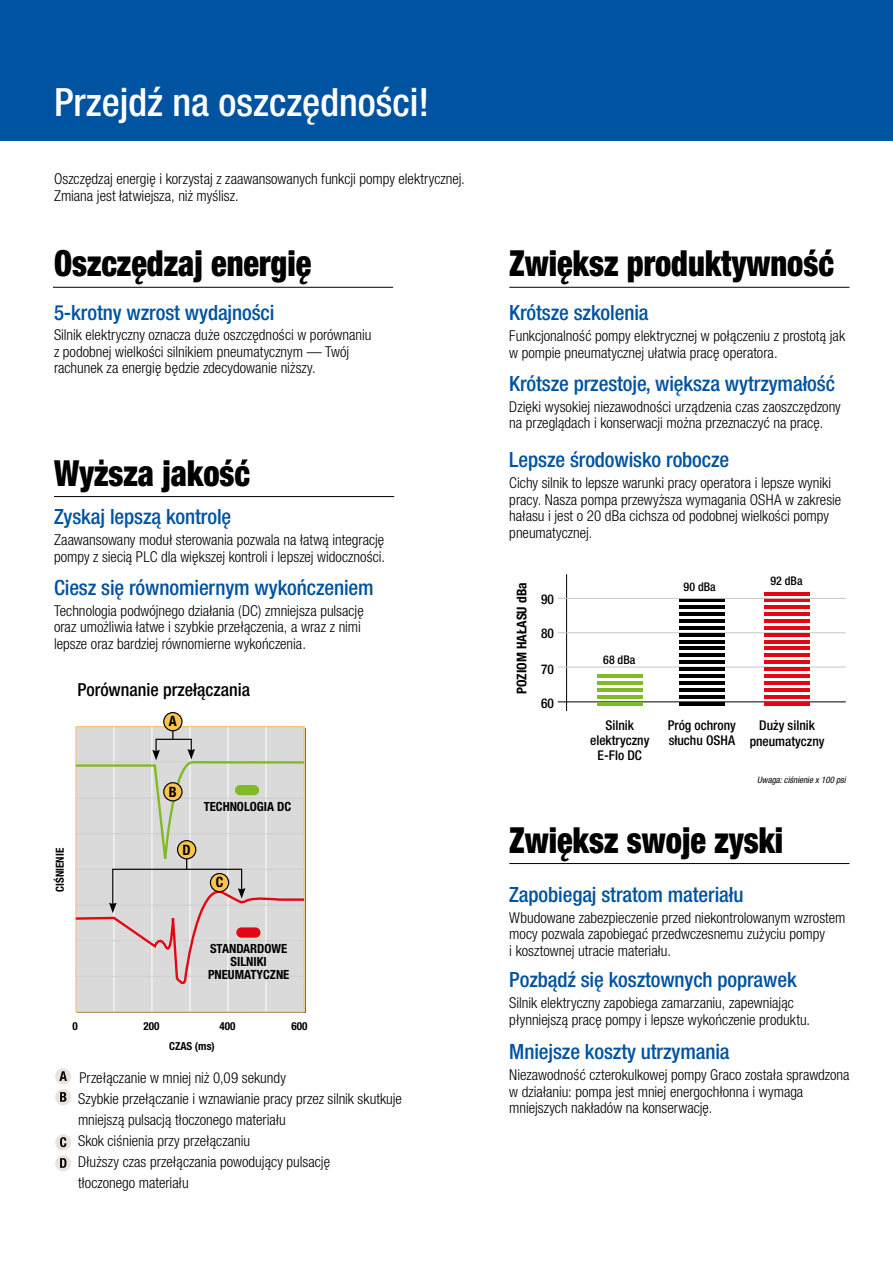
<style>
.page{position:relative;width:893px;height:1263px;background:#fff}
.page>*{position:absolute;margin:0;border:0;box-sizing:border-box;transform-origin:0 0}
.t1{font:500 condensed 39px "Helvetica Neue LTCE";color:#fff}
.t2{font:900 condensed 36px "Helvetica Neue LTCE";color:#000;scale:.9 1}
.t3{font:500 condensed 21px "Helvetica Neue LTCE";letter-spacing:-.005em;color:#0053a1}
.t4{font:500 condensed 18px "Helvetica Neue LTCE";color:#000}
.t5{font:300 condensed 15px/16.5px "Helvetica Neue LTCE";color:#000}
.t6{font:700 condensed 14.25px "Helvetica Neue LTCE";color:#000}
.t7{font:500 condensed 13.5px/15px "Helvetica Neue LTCE";color:#000;text-align:center}
.t8{font:700 condensed 13.5px "Helvetica Neue LTCE";color:#000}
.t9{font:700 condensed 12.6px/12.6px "Helvetica Neue LTCE";color:#000;text-align:center}
.t10{font:500 condensed 12px "Helvetica Neue LTCE";color:#000}
.t11{font:700 condensed 11.1px "Helvetica Neue LTCE";color:#000}
.t12{font:italic condensed 9px "Helvetica Neue LTCE";color:#000}
</style>
<div class="page">
<div style="left:0;top:0;width:893px;height:140px;background:#0053a1"></div>
<hr style="left:53px;top:287px;width:340px;height:1px;background:#000">
<hr style="left:509px;top:287px;width:340px;height:1px;background:#000">
<hr style="left:509px;top:863px;width:340px;height:1px;background:#000">
<hr style="left:54px;top:496px;width:340px;height:1px;background:#000">
<div style="left:55px;top:1068px;width:17px;height:17px;background:#eae3db;border-radius:50%"></div>
<div style="left:54px;top:1067px;width:18px;height:18px;border:1px solid #fff;border-radius:50%"></div>
<svg style="left:59px;top:1071px;width:8px;height:10px"></svg>
<div style="left:55px;top:1088px;width:17px;height:18px;background:#eae3db;border-radius:50%"></div>
<div style="left:54px;top:1088px;width:18px;height:18px;border:1px solid #fff;border-radius:50%"></div>
<svg style="left:60px;top:1092px;width:6px;height:10px"></svg>
<div style="left:55px;top:1134px;width:17px;height:17px;background:#eae3db;border-radius:50%"></div>
<div style="left:54px;top:1133px;width:18px;height:19px;border:1px solid #fff;border-radius:50%"></div>
<svg style="left:60px;top:1137px;width:6px;height:10px"></svg>
<div style="left:55px;top:1155px;width:17px;height:17px;background:#eae3db;border-radius:50%"></div>
<div style="left:54px;top:1154px;width:18px;height:18px;border:1px solid #fff;border-radius:50%"></div>
<svg style="left:60px;top:1158px;width:6px;height:10px"></svg>
<svg style="left:75px;top:913px;width:231px;height:100px;background:#dad3d1"></svg>
<div style="left:236px;top:927px;width:24px;height:11px;background:#e30613;border-radius:5px"></div>
<svg style="left:164px;top:712px;width:18px;height:19px"></svg>
<div style="left:163px;top:712px;width:20px;height:19px;border:1px solid #000;border-radius:50%"></div>
<svg style="left:75px;top:716px;width:231px;height:197px;background:#d9d7cf"></svg>
<div style="left:178px;top:841px;width:18px;height:18px;background:#fcc34f;border-radius:50%"></div>
<div style="left:177px;top:840px;width:19px;height:19px;border:1px solid #000;border-radius:50%"></div>
<hr style="left:558px;top:701px;width:288px;height:1px;background:#000">
<hr style="left:566px;top:574px;width:1px;height:137px;background:#000">
<hr style="left:558px;top:667px;width:288px;height:1px;background:#c6c6c6">
<hr style="left:558px;top:632px;width:288px;height:1px;background:#c6c6c6">
<hr style="left:679px;top:667px;width:45px;height:4px;background:#000">
<hr style="left:679px;top:660px;width:45px;height:4px;background:#000">
<hr style="left:679px;top:653px;width:45px;height:4px;background:#000">
<hr style="left:679px;top:647px;width:45px;height:3px;background:#000">
<hr style="left:679px;top:640px;width:45px;height:3px;background:#000">
<hr style="left:679px;top:633px;width:45px;height:3px;background:#000">
<hr style="left:679px;top:626px;width:45px;height:4px;background:#000">
<hr style="left:679px;top:619px;width:45px;height:4px;background:#000">
<hr style="left:679px;top:612px;width:45px;height:4px;background:#000">
<hr style="left:679px;top:605px;width:45px;height:4px;background:#000">
<hr style="left:679px;top:599px;width:45px;height:3px;background:#000">
<hr style="left:597px;top:674px;width:45px;height:4px;background:#80ba27">
<hr style="left:764px;top:667px;width:46px;height:4px;background:#e30613">
<hr style="left:679px;top:674px;width:45px;height:4px;background:#000">
<hr style="left:764px;top:674px;width:46px;height:4px;background:#e30613">
<hr style="left:597px;top:681px;width:45px;height:4px;background:#80ba27">
<hr style="left:679px;top:681px;width:45px;height:4px;background:#000">
<hr style="left:764px;top:681px;width:46px;height:4px;background:#e30613">
<hr style="left:597px;top:688px;width:45px;height:4px;background:#80ba27">
<hr style="left:679px;top:688px;width:45px;height:4px;background:#000">
<hr style="left:764px;top:688px;width:46px;height:4px;background:#e30613">
<hr style="left:597px;top:695px;width:45px;height:4px;background:#80ba27">
<hr style="left:679px;top:695px;width:45px;height:4px;background:#000">
<hr style="left:764px;top:695px;width:46px;height:4px;background:#e30613">
<hr style="left:597px;top:702px;width:45px;height:3px;background:#80ba27">
<hr style="left:679px;top:702px;width:45px;height:3px;background:#000">
<hr style="left:764px;top:702px;width:46px;height:3px;background:#e30613">
<hr style="left:764px;top:660px;width:46px;height:4px;background:#e30613">
<hr style="left:764px;top:653px;width:46px;height:4px;background:#e30613">
<hr style="left:764px;top:647px;width:46px;height:3px;background:#e30613">
<hr style="left:764px;top:640px;width:46px;height:3px;background:#e30613">
<hr style="left:764px;top:633px;width:46px;height:3px;background:#e30613">
<hr style="left:764px;top:626px;width:46px;height:4px;background:#e30613">
<hr style="left:764px;top:619px;width:46px;height:4px;background:#e30613">
<hr style="left:764px;top:612px;width:46px;height:4px;background:#e30613">
<hr style="left:764px;top:605px;width:46px;height:4px;background:#e30613">
<hr style="left:764px;top:599px;width:46px;height:3px;background:#e30613">
<hr style="left:764px;top:592px;width:46px;height:3px;background:#e30613">
<hr style="left:558px;top:598px;width:288px;height:1px;background:#c6c6c6">
<h1 class="t1" style="left:54px;top:79px;width:377px">Przejdź na oszczędności!</h1>
<p class="t5" style="left:54px;top:170px;width:412px">Oszczędzaj energię i korzystaj z zaawansowanych funkcji pompy elektrycznej.<br>Zmiana jest łatwiejsza, niż myślisz.</p>
<h2 class="t2" style="left:54px;top:241px;width:287px">Oszczędzaj energię</h2>
<h3 class="t3" style="left:54px;top:300px;width:222px">5-krotny wzrost wydajności</h3>
<p class="t5" style="left:54px;top:327px;width:319px">Silnik elektryczny oznacza duże oszczędności w porównaniu z podobnej wielkości silnikiem pneumatycznym — Twój rachunek za energię będzie zdecydowanie niższy.</p>
<h2 class="t2" style="left:54px;top:451px;width:219px">Wyższa jakość</h2>
<h3 class="t3" style="left:54px;top:504px;width:179px">Zyskaj lepszą kontrolę</h3>
<p class="t5" style="left:54px;top:531px;width:333px">Zaawansowany moduł sterowania pozwala na łatwą integrację pompy z siecią PLC dla większej kontroli i lepszej widoczności.</p>
<h3 class="t3" style="left:54px;top:575px;width:321px">Ciesz się równomiernym wykończeniem</h3>
<p class="t5" style="left:54px;top:602px;width:311px">Technologia podwójnego działania (DC) zmniejsza pulsację oraz umożliwia łatwe i szybkie przełączenia, a wraz z nimi lepsze oraz bardziej równomierne wykończenia.</p>
<p class="t4" style="left:77px;top:679px;width:174px">Porównanie przełączania</p>
<p class="t6" style="left:169px;top:713px;width:9px">A</p>
<p class="t11" style="left:53px;top:892px;width:45px;rotate:-90deg">CIŚNIENIE</p>
<p class="t6" style="left:169px;top:783px;width:9px">B</p>
<p class="t6" style="left:183px;top:841px;width:10px">D</p>
<p class="t9" style="left:204px;top:800px;width:89px">TECHNOLOGIA DC</p>
<p class="t6" style="left:216px;top:874px;width:9px">C</p>
<p class="t9" style="left:208px;top:942px;width:83px">STANDARDOWE<br>SILNIKI<br>PNEUMATYCZNE</p>
<p class="t11" style="left:73px;top:1019px;width:7px">0</p>
<p class="t11" style="left:144px;top:1019px;width:17px">200</p>
<p class="t11" style="left:220px;top:1019px;width:17px">400</p>
<p class="t11" style="left:291px;top:1019px;width:17px">600</p>
<p class="t11" style="left:169px;top:1039px;width:47px">CZAS (ms)</p>
<p class="t5" style="left:78px;top:1067px;width:325px;line-height:21px">Przełączanie w mniej niż 0,09 sekundy<br>Szybkie przełączanie i wznawianie pracy przez silnik skutkuje mniejszą pulsacją tłoczonego materiału<br>Skok ciśnienia przy przełączaniu<br>Dłuższy czas przełączania powodujący pulsację<br>tłoczonego materiału</p>
<h2 class="t2" style="left:509px;top:241px;width:362px">Zwiększ produktywność</h2>
<h3 class="t3" style="left:509px;top:300px;width:141px">Krótsze szkolenia</h3>
<p class="t5" style="left:509px;top:328px;width:337px">Funkcjonalność pompy elektrycznej w połączeniu z prostotą jak w pompie pneumatycznej ułatwia pracę operatora.</p>
<p class="t5" style="left:509px;top:398px;width:333px">Dzięki wysokiej niezawodności urządzenia czas zaoszczędzony na przeglądach i konserwacji można przeznaczyć na pracę.</p>
<h3 class="t3" style="left:509px;top:371px;width:327px">Krótsze przestoje, większa wytrzymałość</h3>
<h3 class="t3" style="left:509px;top:447px;width:221px">Lepsze środowisko robocze</h3>
<p class="t5" style="left:509px;top:475px;width:333px">Cichy silnik to lepsze warunki pracy operatora i lepsze wyniki pracy. Nasza pompa przewyższa wymagania OSHA w zakresie hałasu i jest o 20 dBa cichsza od podobnej wielkości pompy pneumatycznej.</p>
<p class="t8" style="left:513px;top:694px;width:113px;rotate:-90deg">POZIOM HAŁASU dBa</p>
<p class="t7" style="left:541px;top:591px;width:14px">90</p>
<p class="t7" style="left:541px;top:626px;width:14px">80</p>
<p class="t7" style="left:541px;top:662px;width:14px">70</p>
<p class="t7" style="left:541px;top:695px;width:14px">60</p>
<p class="t10" style="left:603px;top:652px;width:34px">68 dBa</p>
<p class="t10" style="left:684px;top:579px;width:34px">90 dBa</p>
<p class="t10" style="left:770px;top:573px;width:34px">92 dBa</p>
<p class="t7" style="left:668px;top:717px;width:70px;text-align:left">Próg ochrony słuchu OSHA</p>
<p class="t7" style="left:590px;top:717px;width:61px">Silnik elektryczny<br>E-Flo DC</p>
<p class="t7" style="left:750px;top:717px;width:76px;line-height:16.2px">Duży silnik pneumatyczny</p>
<p class="t12" style="left:757px;top:775px;width:90px">Uwaga: ciśnienie x 100 psi</p>
<h2 class="t2" style="left:509px;top:818px;width:306px">Zwiększ swoje zyski</h2>
<h3 class="t3" style="left:509px;top:882px;width:236px">Zapobiegaj stratom materiału</h3>
<p class="t5" style="left:509px;top:909px;width:338px">Wbudowane zabezpieczenie przed niekontrolowanym wzrostem mocy pozwala zapobiegać przedwczesnemu zużyciu pompy<br>i kosztownej utracie materiału.</p>
<p class="t5" style="left:509px;top:994px;width:302px">Silnik elektryczny zapobiega zamarzaniu, zapewniając płynniejszą pracę pompy i lepsze wykończenie produktu.</p>
<h3 class="t3" style="left:509px;top:967px;width:289px">Pozbądź się kosztownych poprawek</h3>
<h3 class="t3" style="left:509px;top:1039px;width:222px">Mniejsze koszty utrzymania</h3>
<p class="t5" style="left:509px;top:1067px;width:342px">Niezawodność czterokulkowej pompy Graco została sprawdzona w działaniu: pompa jest mniej energochłonna i wymaga mniejszych nakładów na konserwację.</p>
</div>
